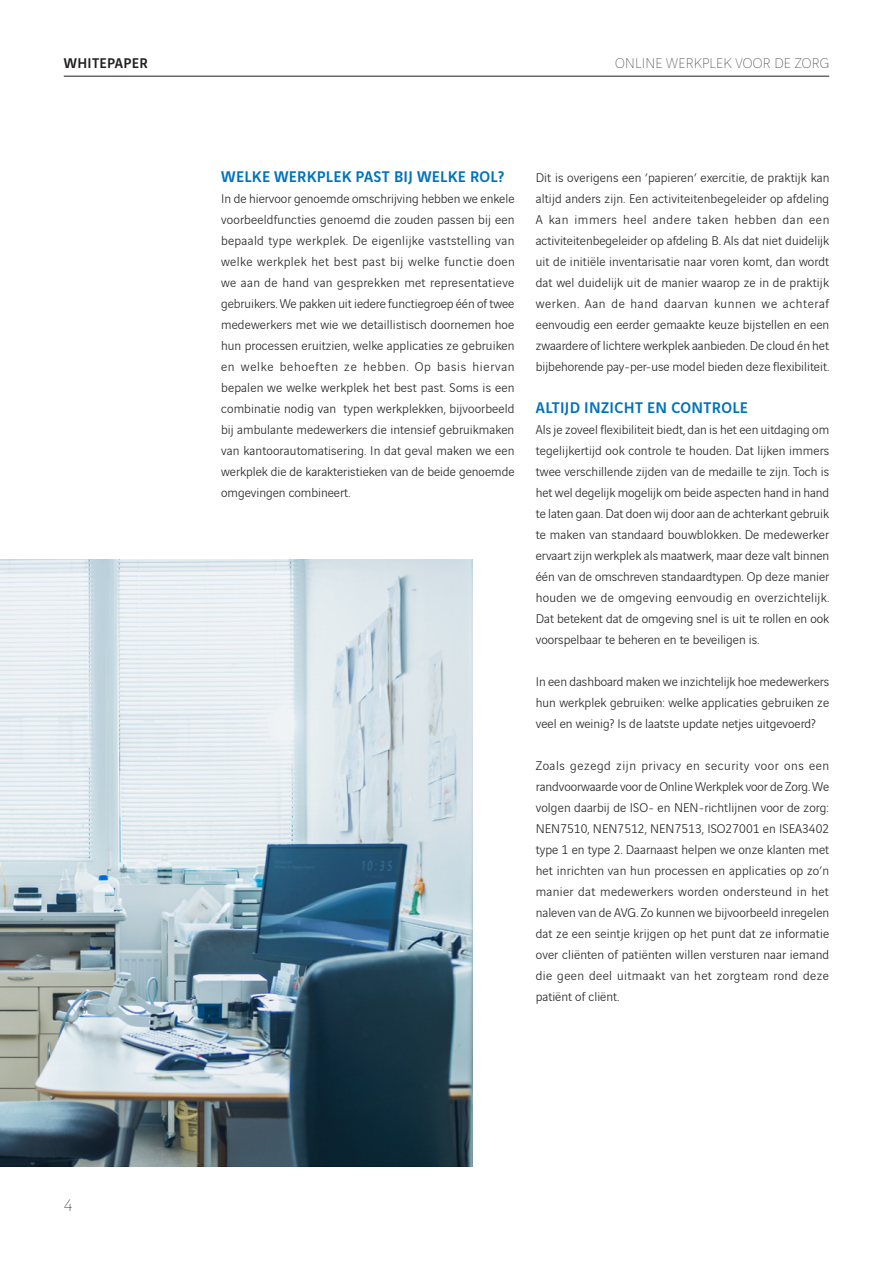
<style>
.page{position:relative;width:893px;height:1263px;background:#fff}
.page>*{position:absolute;margin:0;border:0;box-sizing:border-box;transform-origin:0 0}
.t1{font:200 18px "Vinci Sans";color:#231f20}
.t2{font:500 16.5px "Vinci Sans";letter-spacing:.02em;color:#0072bc}
.t3{font:200 15px "Vinci Sans";letter-spacing:.02em;color:#231f20}
.t4{font:500 15px "Vinci Sans";letter-spacing:.02em;color:#231f20}
.t5{font:300 13.5px/21px "Vinci Sans";color:#231f20;text-align:justify}
</style>
<div class="page">
<hr style="left:64px;top:76px;width:765px;height:1px;background:#231f20">
<img style="left:0;top:560px;width:472px;height:606px">
<p class="t4" style="left:64px;top:51px;width:85px">WHITEPAPER</p>
<p class="t3" style="left:615px;top:52px;width:215px">ONLINE WERKPLEK VOOR DE ZORG</p>
<h3 class="t2" style="left:221px;top:163px;width:284px">WELKE WERKPLEK PAST BIJ WELKE ROL?</h3>
<h3 class="t5" style="left:221px;top:187px;width:295px">In de hiervoor genoemde omschrijving hebben we enkele voorbeeldfuncties genoemd die zouden passen bij een bepaald type werkplek. De eigenlijke vaststelling van welke werkplek het best past bij welke functie doen we aan de hand van gesprekken met representatieve gebruikers. We pakken uit iedere functiegroep één of twee medewerkers met wie we detaillistisch doornemen hoe hun processen eruitzien, welke applicaties ze gebruiken en welke behoeften ze hebben. Op basis hiervan bepalen we welke werkplek het best past. Soms is een combinatie nodig van typen werkplekken, bijvoorbeeld bij ambulante medewerkers die intensief gebruikmaken van kantoorautomatisering. In dat geval maken we een werkplek die de karakteristieken van de beide genoemde omgevingen combineert.</h3>
<h3 class="t5" style="left:536px;top:166px;width:295px">Dit is overigens een ‘papieren’ exercitie, de praktijk kan altijd anders zijn. Een activiteitenbegeleider op afdeling A kan immers heel andere taken hebben dan een activiteitenbegeleider op afdeling B. Als dat niet duidelijk uit de initiële inventarisatie naar voren komt, dan wordt dat wel duidelijk uit de manier waarop ze in de praktijk werken. Aan de hand daarvan kunnen we achteraf eenvoudig een eerder gemaakte keuze bijstellen en een zwaardere of lichtere werkplek aanbieden. De cloud én het bijbehorende pay-per-use model bieden deze flexibiliteit.</h3>
<h3 class="t2" style="left:536px;top:394px;width:213px">ALTIJD INZICHT EN CONTROLE</h3>
<h3 class="t5" style="left:536px;top:418px;width:295px">Als je zoveel flexibiliteit biedt, dan is het een uitdaging om tegelijkertijd ook controle te houden. Dat lijken immers twee verschillende zijden van de medaille te zijn. Toch is het wel degelijk mogelijk om beide aspecten hand in hand te laten gaan. Dat doen wij door aan de achterkant gebruik te maken van standaard bouwblokken. De medewerker ervaart zijn werkplek als maatwerk, maar deze valt binnen één van de omschreven standaardtypen. Op deze manier houden we de omgeving eenvoudig en overzichtelijk.<br>Dat betekent dat de omgeving snel is uit te rollen en ook voorspelbaar te beheren en te beveiligen is.</h3>
<h3 class="t5" style="left:536px;top:670px;width:295px">In een dashboard maken we inzichtelijk hoe medewerkers hun werkplek gebruiken: welke applicaties gebruiken ze veel en weinig? Is de laatste update netjes uitgevoerd?</h3>
<h3 class="t5" style="left:536px;top:754px;width:295px">Zoals gezegd zijn privacy en security voor ons een randvoorwaarde voor de Online Werkplek voor de Zorg. We volgen daarbij de ISO- en NEN-richtlijnen voor de zorg:<br>NEN7510, NEN7512, NEN7513, ISO27001 en ISEA3402 type 1 en type 2. Daarnaast helpen we onze klanten met het inrichten van hun processen en applicaties op zo’n manier dat medewerkers worden ondersteund in het naleven van de AVG. Zo kunnen we bijvoorbeeld inregelen dat ze een seintje krijgen op het punt dat ze informatie over cliënten of patiënten willen versturen naar iemand die geen deel uitmaakt van het zorgteam rond deze patiënt of cliënt.</h3>
<h1 class="t1" style="left:64px;top:1192px;width:10px">4</h1>
</div>
